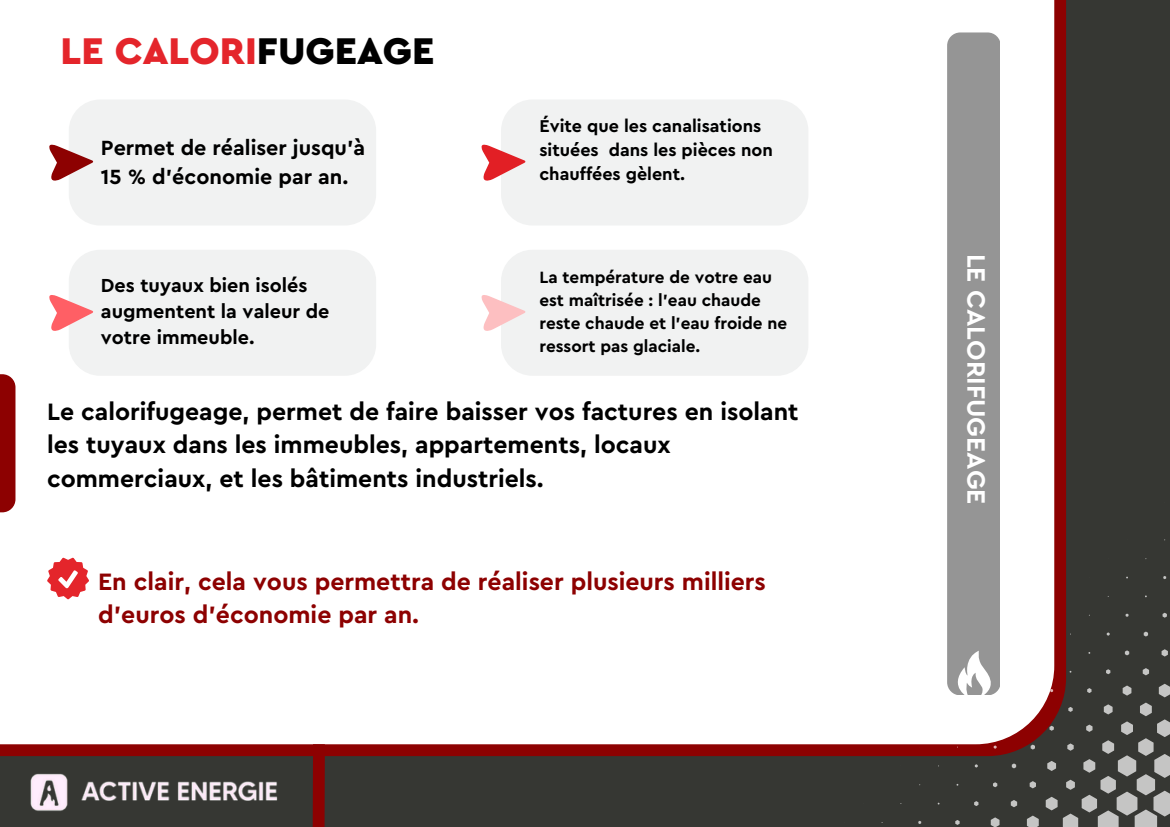
<style>
.page{position:relative;width:1170px;height:827px;background:#fff}
.page>*{position:absolute;margin:0;border:0;box-sizing:border-box;transform-origin:0 0}
.t1{font:900 39.02px "Cera Pro";color:#e4252b}
.t2{font:700 26.25px "Cera Pro";color:#fff}
.t3{font:700 24.85px/33.1px "Cera Pro";color:#000}
.t4{font:700 24.85px/33.1px "Cera Pro";color:#8d0101}
.t5{font:700 21.53px/28.7px "Cera Pro";color:#000}
.t6{font:700 19.78px/26.4px "Cera Pro";color:#000}
.t7{font:700 17.85px/23.8px "Cera Pro";color:#000}
.t8{font:700 17.15px/22.8px "Cera Pro";color:#000}
.s1{color:#000}
</style>
<div class="page">
<div style="left:0;top:0;width:1169px;height:827px;background:#363733"></div>
<div style="left:0;top:0;width:1066px;height:756px;background:#8d0101"></div>
<div style="left:0;top:0;width:1054px;height:744px;background:#fff"></div>
<img style="left:81px;top:781px;width:197px;height:20px">
<img style="left:30px;top:773px;width:38px;height:38px">
<svg style="left:955px;top:820px;width:4px;height:5px"></svg>
<svg style="left:974px;top:801px;width:4px;height:5px"></svg>
<svg style="left:993px;top:782px;width:4px;height:5px"></svg>
<svg style="left:1011px;top:763px;width:5px;height:5px"></svg>
<svg style="left:1030px;top:744px;width:5px;height:5px"></svg>
<svg style="left:1106px;top:669px;width:4px;height:5px"></svg>
<svg style="left:1124px;top:650px;width:5px;height:5px"></svg>
<svg style="left:1143px;top:631px;width:5px;height:5px"></svg>
<svg style="left:1162px;top:613px;width:4px;height:5px"></svg>
<svg style="left:990px;top:817px;width:9px;height:10px"></svg>
<svg style="left:1010px;top:800px;width:7px;height:7px"></svg>
<svg style="left:1029px;top:781px;width:6px;height:7px"></svg>
<svg style="left:1142px;top:668px;width:7px;height:7px"></svg>
<svg style="left:1161px;top:649px;width:6px;height:7px"></svg>
<svg style="left:1026px;top:815px;width:12px;height:12px"></svg>
<svg style="left:1045px;top:684px;width:124px;height:143px"></svg>
<svg style="left:306px;top:744px;width:25px;height:83px"></svg>
<div style="left:947px;top:32px;width:53px;height:663px;background:#959595;border-radius:13px"></div>
<svg style="left:947px;top:651px;width:53px;height:44px"></svg>
<div style="left:69px;top:99px;width:307px;height:126px;background:#f1f2f2;border-radius:31px"></div>
<svg style="left:49px;top:144px;width:45px;height:37px"></svg>
<div style="left:501px;top:99px;width:307px;height:126px;background:#f1f2f2;border-radius:31px"></div>
<svg style="left:481px;top:144px;width:45px;height:37px"></svg>
<div style="left:69px;top:250px;width:307px;height:126px;background:#f1f2f2;border-radius:31px"></div>
<svg style="left:49px;top:295px;width:44px;height:36px"></svg>
<div style="left:501px;top:250px;width:307px;height:126px;background:#f1f2f2;border-radius:31px"></div>
<svg style="left:481px;top:295px;width:45px;height:36px"></svg>
<div style="left:0;top:374px;width:15px;height:138px;background:#8d0101"></div>
<svg style="left:47px;top:558px;width:42px;height:41px"></svg>
<p class="t1" style="left:60px;top:33px;width:375px">LE CALORI<span class="s1">FUGEAGE</span></p>
<p class="t5" style="left:101px;top:134px;width:266px">Permet de réaliser jusqu'à<br>15 % d'économie par an.</p>
<p class="t7" style="left:539px;top:115px;width:235px">Évite que les canalisations situées dans les pièces non chauffées gèlent.</p>
<p class="t6" style="left:101px;top:272px;width:230px">Des tuyaux bien isolés augmentent la valeur de votre immeuble.</p>
<p class="t8" style="left:539px;top:266px;width:249px">La température de votre eau est maîtrisée : l'eau chaude reste chaude et l'eau froide ne ressort pas glaciale.</p>
<p class="t3" style="left:47px;top:396px;width:753px">Le calorifugeage, permet de faire baisser vos factures en isolant les tuyaux dans les immeubles, appartements, locaux commerciaux, et les bâtiments industriels.</p>
<p class="t4" style="left:98px;top:565px;width:669px">En clair, cela vous permettra de réaliser plusieurs milliers d'euros d'économie par an.</p>
<p class="t2" style="left:988px;top:254px;width:252px;rotate:90deg">LE CALORIFUGEAGE</p>
</div>
